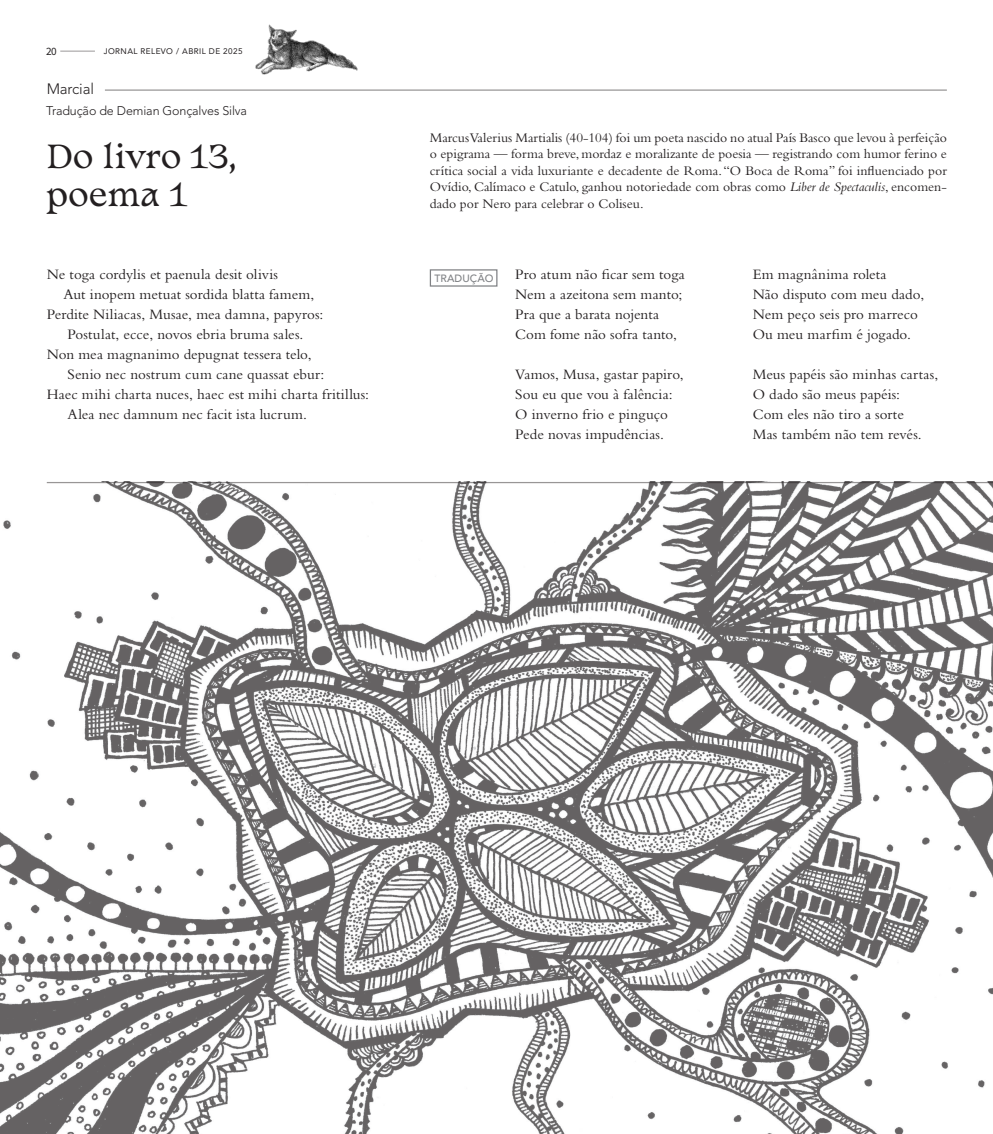
<style>
.page{position:relative;width:993px;height:1134px;background:#fff}
.page>*{position:absolute;margin:0;border:0;box-sizing:border-box;transform-origin:0 0}
.t1{font:31.25px/37.5px "Basteleur Moonlight";color:#231f20}
.t2{font:15px/20px "Bembo Std";letter-spacing:.01em;color:#231f20}
.t3{font:300 15px "Avenir LT Std";letter-spacing:-.01em;color:#231f20}
.t4{font:13.75px/16.5px "Bembo Std";color:#231f20;text-align:justify}
.t5{font:300 12.5px "Avenir LT Std";letter-spacing:-.01em;color:#231f20}
.t6{font:11.25px "Source Sans Pro";color:#231f20}
.t7{font:500 10.5px "Avenir LT Std";letter-spacing:.005em;color:#808285}
.t8{font:8.12px "Avenir LT Std";letter-spacing:.05em;color:#231f20}
.s1{font-style:italic}
</style>
<div class="page">
<hr style="left:60px;top:51px;width:35px;height:1px;background:#231f20">
<img style="left:0;top:482px;width:992px;height:652px">
<hr style="left:105px;top:89px;width:841px;height:2px;background:#231f20">
<hr style="left:47px;top:482px;width:945px;height:1px;background:#231f20">
<div style="left:429px;top:269px;width:68px;height:18px;border:1px solid #808285"></div>
<img style="left:255px;top:24px;width:103px;height:51px">
<p class="t6" style="left:46px;top:44px;width:12px">20</p>
<p class="t8" style="left:104px;top:46px;width:140px">JORNAL RELEVO / ABRIL DE 2025</p>
<p class="t3" style="left:47px;top:80px;width:49px">Marcial</p>
<p class="t5" style="left:46px;top:104px;width:202px">Tradução de Demian Gonçalves Silva</p>
<h1 class="t1" style="left:46px;top:137px;width:191px">Do livro 13, poema 1</h1>
<p class="t2" style="left:47px;top:264px;width:233px">Ne toga cordylis et paenula desit olivis</p>
<p class="t2" style="left:63px;top:284px;width:252px">Aut inopem metuat sordida blatta famem,</p>
<p class="t2" style="left:47px;top:304px;width:278px">Perdite Niliacas, Musae, mea damna, papyros:</p>
<p class="t2" style="left:68px;top:324px;width:237px">Postulat, ecce, novos ebria bruma sales.</p>
<p class="t2" style="left:47px;top:344px;width:266px">Non mea magnanimo depugnat tessera telo,</p>
<p class="t2" style="left:68px;top:364px;width:258px">Senio nec nostrum cum cane quassat ebur:</p>
<p class="t2" style="left:47px;top:384px;width:324px">Haec mihi charta nuces, haec est mihi charta fritillus:</p>
<p class="t2" style="left:68px;top:404px;width:241px">Alea nec damnum nec facit ista lucrum.</p>
<p class="t4" style="left:429px;top:129px;width:518px">Marcus Valerius Martialis (40-104) foi um poeta nascido no atual País Basco que levou à perfeição o epigrama — forma breve, mordaz e moralizante de poesia — registrando com humor ferino e crítica social a vida luxuriante e decadente de Roma. “O Boca de Roma” foi influenciado por Ovídio, Calímaco e Catulo, ganhou notoriedade com obras como <span class="s1">Liber de Spectaculis</span>, encomen&shy;dado por Nero para celebrar o Coliseu.</p>
<p class="t7" style="left:434px;top:272px;width:61px">TRADUÇÃO</p>
<p class="t2" style="left:752px;top:264px;width:173px">Em magnânima roleta<br>Não disputo com meu dado,<br>Nem peço seis pro marreco<br>Ou meu marfim é jogado.</p>
<p class="t2" style="left:752px;top:364px;width:187px">Meus papéis são minhas cartas,<br>O dado são meus papéis:<br>Com eles não tiro a sorte<br>Mas também não tem revés.</p>
<p class="t2" style="left:515px;top:264px;width:171px">Pro atum não ficar sem toga<br>Nem a azeitona sem manto;<br>Pra que a barata nojenta<br>Com fome não sofra tanto,</p>
<p class="t2" style="left:515px;top:364px;width:170px">Vamos, Musa, gastar papiro,<br>Sou eu que vou à falência:<br>O inverno frio e pinguço<br>Pede novas impudências.</p>
</div>
